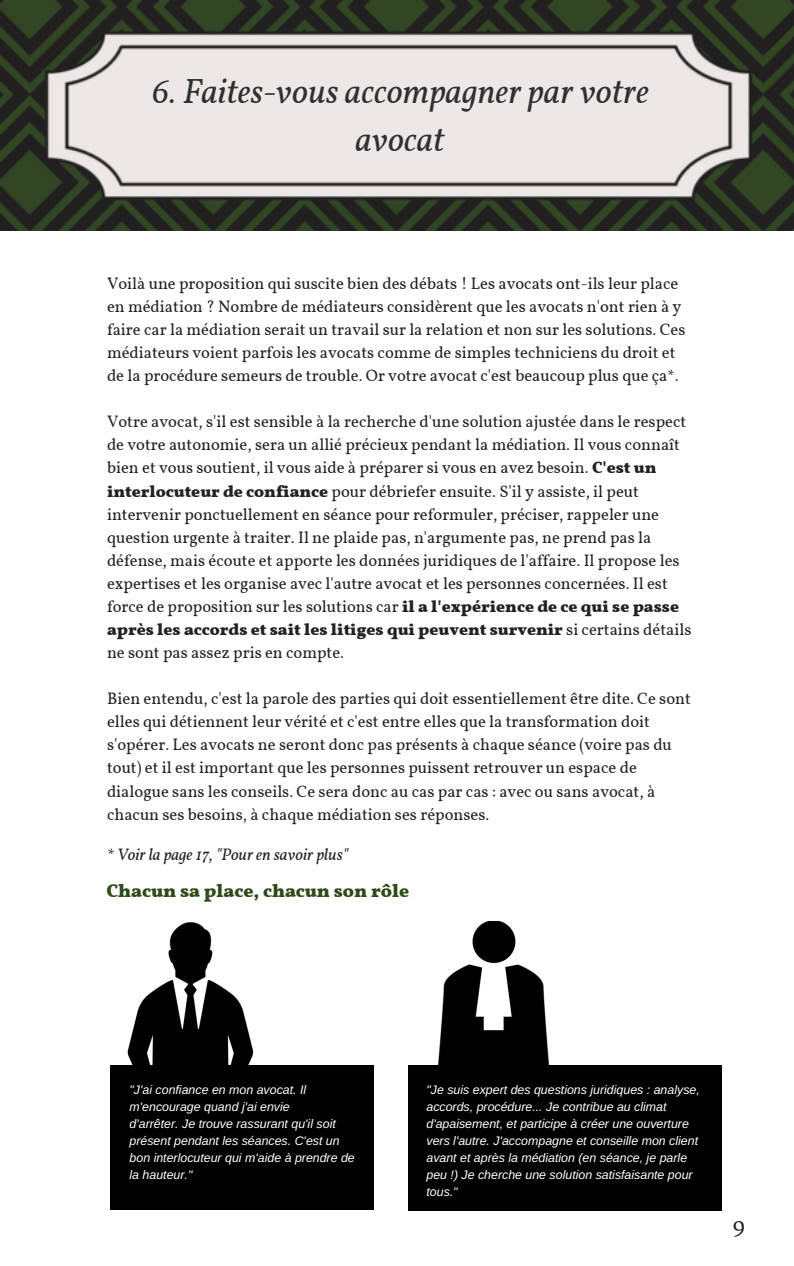
<style>
.page{position:relative;width:794px;height:1266px;background:#fff}
.page>*{position:absolute;margin:0;border:0;box-sizing:border-box;transform-origin:0 0}
.t1{font:italic 34.8px/48.4px "Vollkorn";color:#303030;text-align:center}
.t2{font:23.25px "Vollkorn";color:#222}
.t3{font:700 18.52px "Vollkorn";color:#2f4b19}
.t4{font:16.58px/23.1px "Vollkorn";color:#222}
.t5{font:italic 16.58px "Vollkorn";color:#222}
.t6{font:italic 12.38px/16.9px "Arimo";color:#fff}
.s1{font-weight:700}
</style>
<div class="page">
<img style="left:0;top:0;width:793px;height:230px">
<div style="left:110px;top:1065px;width:263px;height:144px;background:#000"></div>
<img style="left:127px;top:922px;width:126px;height:143px">
<img style="left:437px;top:921px;width:113px;height:144px">
<div style="left:408px;top:1065px;width:313px;height:146px;background:#000"></div>
<h1 class="t1" style="left:151px;top:66px;width:498px">6. Faites-vous accompagner par votre avocat</h1>
<p class="t4" style="left:107px;top:271px;width:579px">Voilà une proposition qui suscite bien des débats ! Les avocats ont-ils leur place en médiation ? Nombre de médiateurs considèrent que les avocats n'ont rien à y faire car la médiation serait un travail sur la relation et non sur les solutions. Ces médiateurs voient parfois les avocats comme de simples techniciens du droit et de la procédure semeurs de trouble. Or votre avocat c'est beaucoup plus que ça*.</p>
<p class="t4" style="left:107px;top:410px;width:585px">Votre avocat, s'il est sensible à la recherche d'une solution ajustée dans le respect de votre autonomie, sera un allié précieux pendant la médiation. Il vous connaît bien et vous soutient, il vous aide à préparer si vous en avez besoin. <span class="s1">C'est un interlocuteur de confiance</span> pour débriefer ensuite. S'il y assiste, il peut intervenir ponctuellement en séance pour reformuler, préciser, rappeler une question urgente à traiter. Il ne plaide pas, n'argumente pas, ne prend pas la défense, mais écoute et apporte les données juridiques de l'affaire. Il propose les expertises et les organise avec l'autre avocat et les personnes concernées. Il est force de proposition sur les solutions car <span class="s1">il a l'expérience de ce qui se passe après les accords et sait les litiges qui peuvent survenir</span> si certains détails ne sont pas assez pris en compte.</p>
<p class="t4" style="left:107px;top:687px;width:585px">Bien entendu, c'est la parole des parties qui doit essentiellement être dite. Ce sont elles qui détiennent leur vérité et c'est entre elles que la transformation doit s'opérer. Les avocats ne seront donc pas présents à chaque séance (voire pas du tout) et il est important que les personnes puissent retrouver un espace de dialogue sans les conseils. Ce sera donc au cas par cas : avec ou sans avocat, à chacun ses besoins, à chaque médiation ses réponses.</p>
<p class="t5" style="left:106px;top:843px;width:243px">* Voir la page 17, "Pour en savoir plus"</p>
<p class="t3" style="left:106px;top:879px;width:304px">Chacun sa place, chacun son rôle</p>
<p class="t6" style="left:129px;top:1081px;width:227px">"J'ai confiance en mon avocat. Il m'encourage quand j'ai envie<br>d'arrêter. Je trouve rassurant qu'il soit présent pendant les séances. C'est un bon interlocuteur qui m'aide à prendre de la hauteur."</p>
<p class="t6" style="left:426px;top:1081px;width:275px">"Je suis expert des questions juridiques : analyse, accords, procédure... Je contribue au climat d'apaisement, et participe à créer une ouverture vers l'autre. J'accompagne et conseille mon client avant et après la médiation (en séance, je parle peu !) Je cherche une solution satisfaisante pour tous."</p>
<h2 class="t2" style="left:732px;top:1210px;width:14px">9</h2>
</div>
